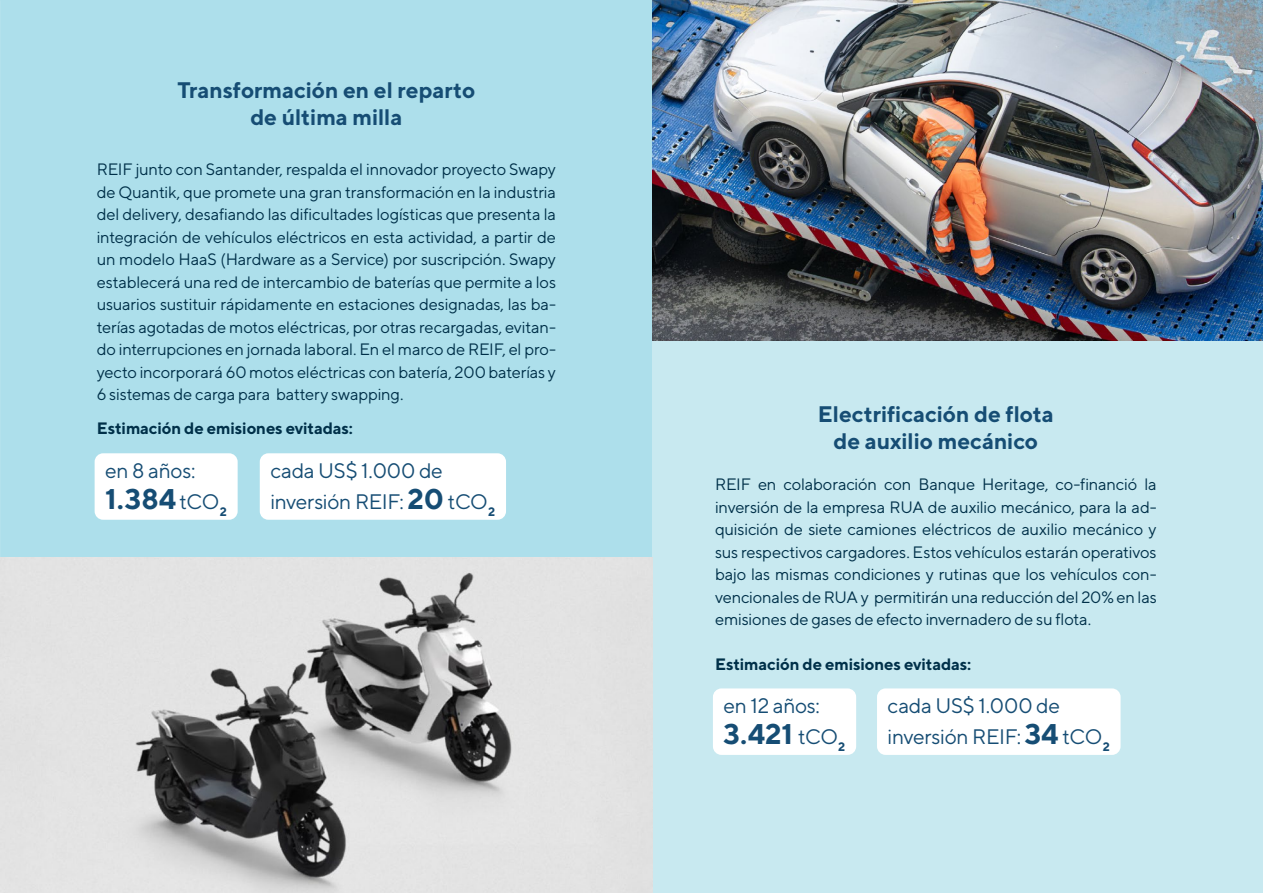
<style>
.page{position:relative;width:1263px;height:893px;background:#fff}
.page>*{position:absolute;margin:0;border:0;box-sizing:border-box;transform-origin:0 0}
.t1{font:700 28.5px "TT Norms";color:#164d74}
.t2{font:700 22.5px/27px "TT Norms";letter-spacing:-.005em;color:#164d74;text-align:center}
.t3{font:21px/31.5px "TT Norms";letter-spacing:-.02em;color:#164d74}
.t4{font:16.5px/22.5px "TT Norms";letter-spacing:-.015em;color:#003049;text-align:justify}
.t5{font:700 16.5px "TT Norms";letter-spacing:-.01em;color:#003049}
.s1{font-weight:400;font-size:21px}
.s2{font-weight:700;font-size:28.5px}
</style>
<div class="page">
<div style="left:0;top:0;width:653px;height:893px;background:#addfeb"></div>
<div style="left:653px;top:0;width:610px;height:893px;background:#c8e9f0"></div>
<img style="left:0;top:557px;width:653px;height:336px">
<img style="left:653px;top:0;width:610px;height:340px">
<div style="left:95px;top:453px;width:143px;height:67px;background:#fff;border-radius:9px"></div>
<div style="left:713px;top:688px;width:143px;height:67px;background:#fff;border-radius:9px"></div>
<div style="left:260px;top:453px;width:246px;height:67px;background:#fff;border-radius:9px"></div>
<div style="left:877px;top:688px;width:243px;height:67px;background:#fff;border-radius:9px"></div>
<h2 class="t2" style="left:177px;top:76px;width:299px">Transformación en el reparto de última milla</h2>
<p class="t4" style="left:97px;top:158px;width:461px">REIF junto con Santander, respalda el innovador proyecto Swapy de Quantik, que promete una gran transformación en la industria del delivery, desafiando las dificultades logísticas que presenta la integración de vehículos eléctricos en esta actividad, a partir de un modelo HaaS (Hardware as a Service) por suscripción. Swapy establecerá una red de intercambio de baterías que permite a los usuarios sustituir rápidamente en estaciones designadas, las ba&shy;terías agotadas de motos eléctricas, por otras recargadas, evitan&shy;do interrupciones en jornada laboral. En el marco de REIF, el pro&shy;yecto incorporará 60 motos eléctricas con batería, 200 baterías y 6 sistemas de carga para battery swapping.</p>
<p class="t5" style="left:97px;top:418px;width:258px">Estimación de emisiones evitadas:</p>
<p class="t3" style="left:105px;top:454px;width:92px">en 8 años:</p>
<h1 class="t1" style="left:105px;top:481px;width:123px">1.384 <span class="s1">tCO</span><sub>2</sub></h1>
<p class="t3" style="left:270px;top:454px;width:226px">cada US$ 1.000 de inversión REIF: <span class="s2">20</span> tCO<sub>2</sub></p>
<h2 class="t2" style="left:818px;top:400px;width:238px">Electrificación de flota de auxilio mecánico</h2>
<p class="t4" style="left:715px;top:473px;width:443px">REIF en colaboración con Banque Heritage, co-financió la inversión de la empresa RUA de auxilio mecánico, para la ad&shy;quisición de siete camiones eléctricos de auxilio mecánico y sus respectivos cargadores. Estos vehículos estarán operativos bajo las mismas condiciones y rutinas que los vehículos con&shy;vencionales de RUA y permitirán una reducción del 20% en las emisiones de gases de efecto invernadero de su flota.</p>
<p class="t5" style="left:715px;top:654px;width:258px">Estimación de emisiones evitadas:</p>
<p class="t3" style="left:723px;top:689px;width:98px">en 12 años:</p>
<h1 class="t1" style="left:723px;top:716px;width:123px">3.421 <span class="s1">tCO</span><sub>2</sub></h1>
<p class="t3" style="left:888px;top:689px;width:224px">cada US$ 1.000 de inversión REIF: <span class="s2">34</span> tCO<sub>2</sub></p>
</div>
